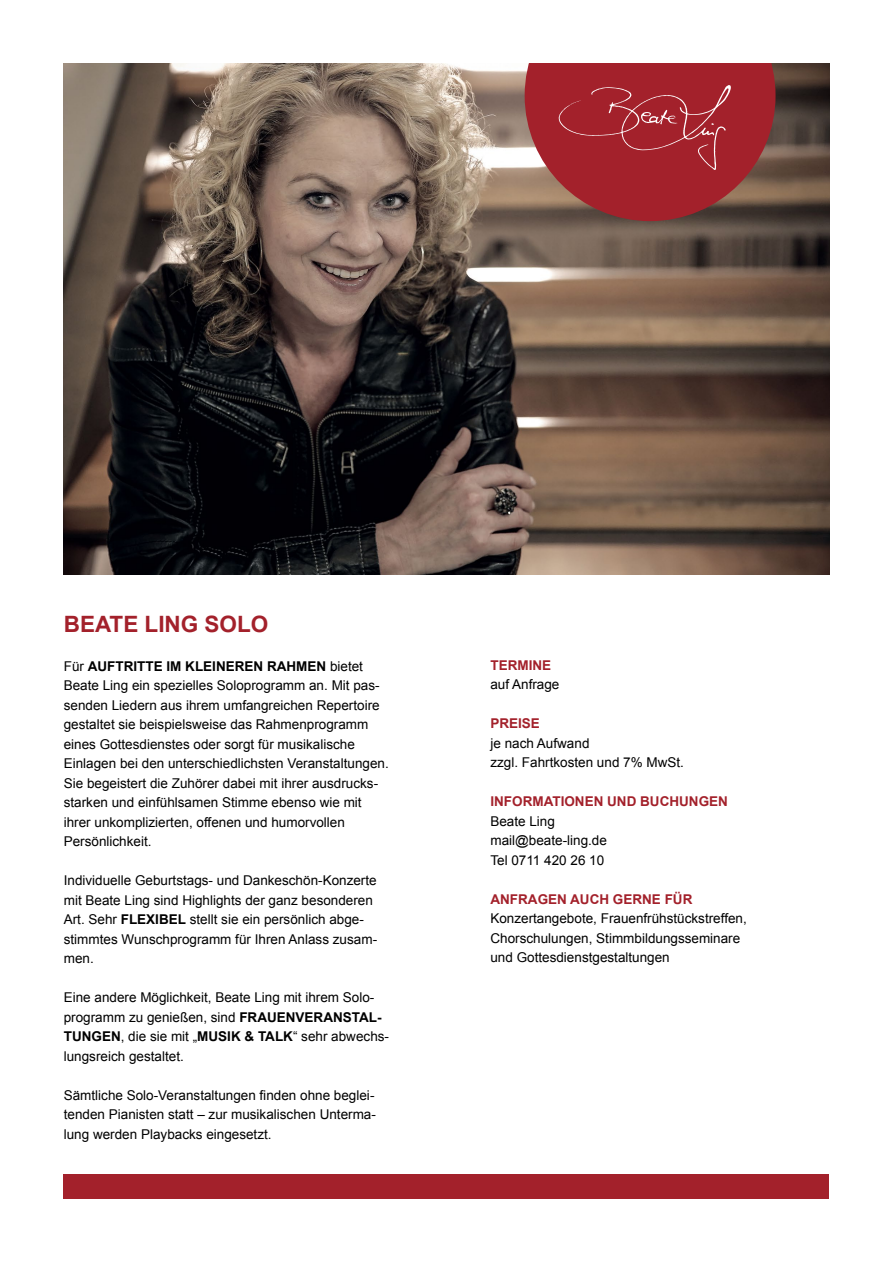
<style>
.page{position:relative;width:893px;height:1263px;background:#fff}
.page>*{position:absolute;margin:0;border:0;box-sizing:border-box;transform-origin:0 0}
.t1{font:700 22.5px "Arial";color:#a3212b}
.t2{font:13.5px/19.5px "Arial";color:#000}
.t3{font:700 13.5px "Arial";color:#a3212b}
.s1{font-weight:700}
</style>
<div class="page">
<div style="left:64px;top:1174px;width:765px;height:25px;background:#a3212b"></div>
<img style="left:64px;top:64px;width:765px;height:511px">
<svg style="left:525px;top:64px;width:250px;height:157px;background:#9e3137"></svg>
<h1 class="t1" style="left:64px;top:609px;width:206px">BEATE LING SOLO</h1>
<p class="t2" style="left:64px;top:657px;width:326px">Für <span class="s1">AUFTRITTE IM KLEINEREN RAHMEN</span> bietet Beate Ling ein spezielles Soloprogramm an. Mit pas&shy;senden Liedern aus ihrem umfangreichen Repertoire gestaltet sie beispielsweise das Rahmenprogramm eines Gottesdienstes oder sorgt für musikalische Einlagen bei den unterschiedlichsten Veranstaltungen.<br>Sie begeistert die Zuhörer dabei mit ihrer ausdrucks&shy;starken und einfühlsamen Stimme ebenso wie mit ihrer unkomplizierten, offenen und humorvollen Persönlichkeit.</p>
<p class="t2" style="left:64px;top:871px;width:315px">Individuelle Geburtstags- und Dankeschön-Konzerte mit Beate Ling sind Highlights der ganz besonderen Art. Sehr <span class="s1">FLEXIBEL</span> stellt sie ein persönlich abge&shy;stimmtes Wunschprogramm für Ihren Anlass zusam&shy;men.</p>
<p class="t2" style="left:64px;top:988px;width:327px">Eine andere Möglichkeit, Beate Ling mit ihrem Solo&shy;programm zu genießen, sind <span class="s1">FRAUENVERANSTAL-TUNGEN</span>, die sie mit „<span class="s1">MUSIK &amp; TALK</span>“ sehr abwechs&shy;lungsreich gestaltet.</p>
<p class="t2" style="left:64px;top:1085px;width:314px;text-align:justify">Sämtliche Solo-Veranstaltungen finden ohne beglei&shy;tenden Pianisten statt – zur musikalischen Unterma&shy;lung werden Playbacks eingesetzt.</p>
<p class="t3" style="left:490px;top:656px;width:62px">TERMINE</p>
<p class="t2" style="left:490px;top:675px;width:71px">auf Anfrage</p>
<p class="t3" style="left:490px;top:715px;width:51px">PREISE</p>
<p class="t2" style="left:490px;top:733px;width:195px">je nach Aufwand<br>zzgl. Fahrtkosten und 7% MwSt.</p>
<p class="t3" style="left:490px;top:793px;width:239px">INFORMATIONEN UND BUCHUNGEN</p>
<p class="t2" style="left:490px;top:811px;width:118px">Beate Ling mail@beate-ling.de<br>Tel 0711 420 26 10</p>
<p class="t3" style="left:490px;top:890px;width:203px">ANFRAGEN AUCH GERNE FÜR</p>
<p class="t2" style="left:490px;top:909px;width:258px">Konzertangebote, Frauenfrühstückstreffen,<br>Chorschulungen, Stimmbildungsseminare und Gottesdienstgestaltungen</p>
</div>
